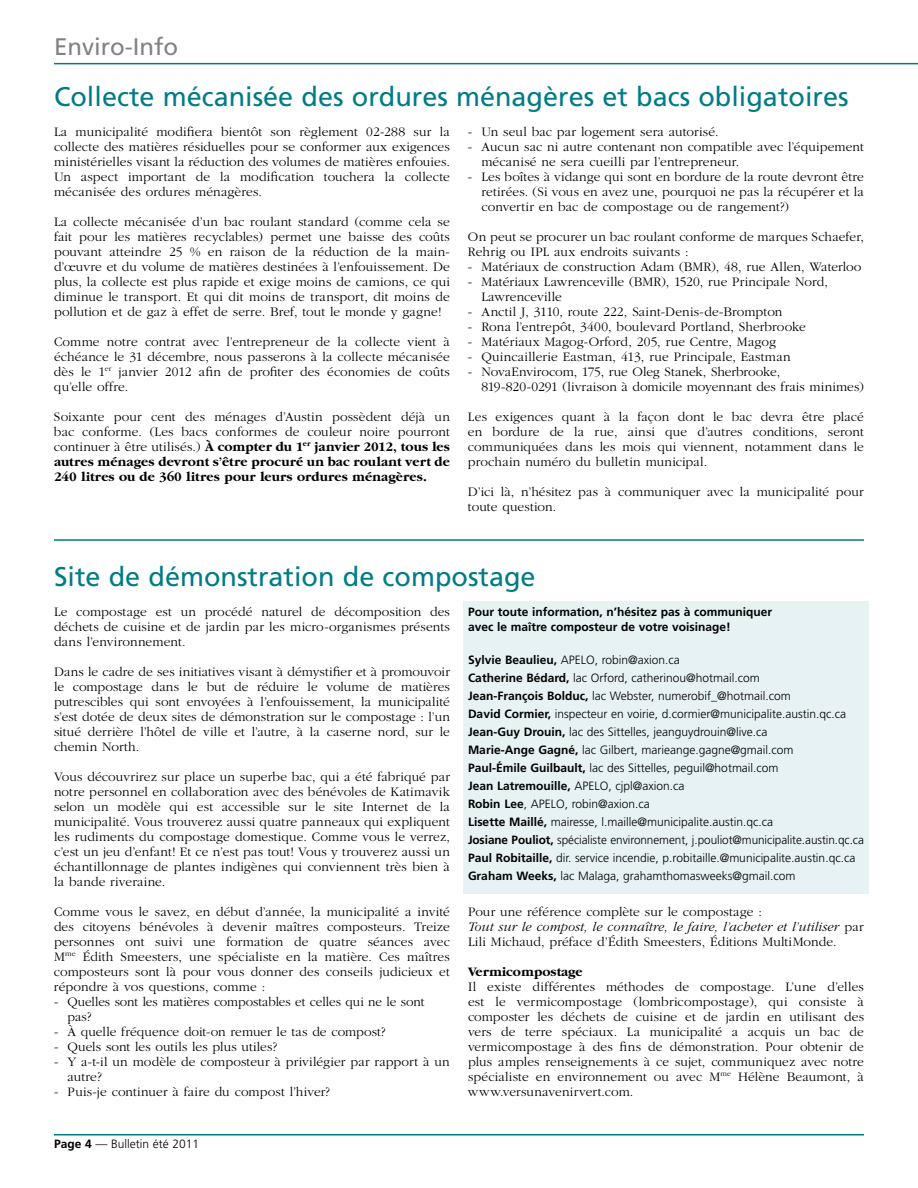
<style>
.page{position:relative;width:918px;height:1188px;background:#fff}
.page>*{position:absolute;margin:0;border:0;box-sizing:border-box;transform-origin:0 0}
.t1{font:27px "Frutiger LT Std";color:#007c85}
.t2{font:24px "Frutiger LT Std";color:#808285}
.t3{font:300 13.5px/15px "Garamond";letter-spacing:.005em;color:#000;text-align:justify}
.t4{font:700 13.5px/15px "Garamond";letter-spacing:.01em;color:#000;text-align:justify}
.t5{font:300 12px/18px "Frutiger LT Std";color:#000}
.t6{font:700 12px/15px "Frutiger LT Std";color:#000}
.s1{font-weight:300}
.s2{font-weight:700}
.s3{font-style:italic}
</style>
<div class="page">
<hr style="left:54px;top:1134px;width:810px;height:2px;background:#007c85">
<div style="left:463px;top:602px;width:406px;height:292px;background:#e6f2f3"></div>
<hr style="left:54px;top:63px;width:864px;height:1px;background:#007c85">
<hr style="left:54px;top:539px;width:810px;height:2px;background:#007c85">
<h2 class="t2" style="left:54px;top:32px;width:126px">Enviro-Info</h2>
<h1 class="t1" style="left:54px;top:81px;width:796px">Collecte mécanisée des ordures ménagères et bacs obligatoires</h1>
<p class="t3" style="left:54px;top:124px;width:398px">La municipalité modifiera bientôt son règlement 02-288 sur la collecte des matières résiduelles pour se conformer aux exigences ministérielles visant la réduction des volumes de matières enfouies.<br>Un aspect important de la modification touchera la collecte mécanisée des ordures ménagères.</p>
<p class="t3" style="left:54px;top:214px;width:398px">La collecte mécanisée d’un bac roulant standard (comme cela se fait pour les matières recyclables) permet une baisse des coûts pouvant atteindre 25 % en raison de la réduction de la main&shy;d’œuvre et du volume de matières destinées à l’enfouissement. De plus, la collecte est plus rapide et exige moins de camions, ce qui diminue le transport. Et qui dit moins de transport, dit moins de pollution et de gaz à effet de serre. Bref, tout le monde y gagne!</p>
<p class="t3" style="left:54px;top:334px;width:398px">Comme notre contrat avec l’entrepreneur de la collecte vient à échéance le 31 décembre, nous passerons à la collecte mécanisée dès le 1<sup>er</sup> janvier 2012 afin de profiter des économies de coûts qu’elle offre.</p>
<p class="t4" style="left:54px;top:409px;width:398px"><span class="s1">Soixante pour cent des ménages d’Austin possèdent déjà un bac conforme. (Les bacs conformes de couleur noire pourront continuer à être utilisés.)</span> À compter du 1<sup>er</sup> janvier 2012, tous les autres ménages devront s’être procuré un bac roulant vert de 240 litres ou de 360 litres pour leurs ordures ménagères.</p>
<p class="t3" style="left:468px;top:124px;width:252px">- Un seul bac par logement sera autorisé.</p>
<p class="t3" style="left:481px;top:139px;width:384px;text-indent:-14px">- Aucun sac ni autre contenant non compatible avec l’équipement mécanisé ne sera cueilli par l’entrepreneur.</p>
<p class="t3" style="left:481px;top:169px;width:384px;text-indent:-14px">- Les boîtes à vidange qui sont en bordure de la route devront être retirées. (Si vous en avez une, pourquoi ne pas la récupérer et la convertir en bac de compostage ou de rangement?)</p>
<p class="t3" style="left:468px;top:229px;width:397px">On peut se procurer un bac roulant conforme de marques Schaefer,<br>Rehrig ou IPL aux endroits suivants :</p>
<p class="t3" style="left:468px;top:259px;width:395px">- Matériaux de construction Adam (BMR), 48, rue Allen, Waterloo</p>
<p class="t3" style="left:481px;top:274px;width:348px;text-indent:-14px">- Matériaux Lawrenceville (BMR), 1520, rue Principale Nord,<br>Lawrenceville</p>
<p class="t3" style="left:468px;top:304px;width:316px">- Anctil J, 3110, route 222, Saint-Denis-de-Brompton</p>
<p class="t3" style="left:468px;top:319px;width:340px">- Rona l’entrepôt, 3400, boulevard Portland, Sherbrooke</p>
<p class="t3" style="left:468px;top:334px;width:310px">- Matériaux Magog-Orford, 205, rue Centre, Magog</p>
<p class="t3" style="left:468px;top:349px;width:324px">- Quincaillerie Eastman, 413, rue Principale, Eastman</p>
<p class="t3" style="left:481px;top:364px;width:384px;text-indent:-14px">- NovaEnvirocom, 175, rue Oleg Stanek, Sherbrooke,<br>819-820-0291 (livraison à domicile moyennant des frais minimes)</p>
<p class="t3" style="left:468px;top:409px;width:397px">Les exigences quant à la façon dont le bac devra être placé en bordure de la rue, ainsi que d’autres conditions, seront communiquées dans les mois qui viennent, notamment dans le prochain numéro du bulletin municipal.</p>
<p class="t3" style="left:468px;top:484px;width:397px">D’ici là, n’hésitez pas à communiquer avec la municipalité pour toute question.</p>
<h1 class="t1" style="left:54px;top:561px;width:483px">Site de démonstration de compostage</h1>
<p class="t3" style="left:54px;top:604px;width:398px">Le compostage est un procédé naturel de décomposition des déchets de cuisine et de jardin par les micro-organismes présents dans l’environnement.</p>
<p class="t3" style="left:54px;top:664px;width:398px">Dans le cadre de ses initiatives visant à démystifier et à promouvoir le compostage dans le but de réduire le volume de matières putrescibles qui sont envoyées à l’enfouissement, la municipalité s’est dotée de deux sites de démonstration sur le compostage : l’un situé derrière l’hôtel de ville et l’autre, à la caserne nord, sur le chemin North.</p>
<p class="t3" style="left:54px;top:769px;width:398px">Vous découvrirez sur place un superbe bac, qui a été fabriqué par notre personnel en collaboration avec des bénévoles de Katimavik selon un modèle qui est accessible sur le site Internet de la municipalité. Vous trouverez aussi quatre panneaux qui expliquent les rudiments du compostage domestique. Comme vous le verrez, c’est un jeu d’enfant! Et ce n’est pas tout! Vous y trouverez aussi un échantillonnage de plantes indigènes qui conviennent très bien à la bande riveraine.</p>
<p class="t3" style="left:54px;top:904px;width:398px">Comme vous le savez, en début d’année, la municipalité a invité des citoyens bénévoles à devenir maîtres composteurs. Treize personnes ont suivi une formation de quatre séances avec M<sup>me</sup> Édith Smeesters, une spécialiste en la matière. Ces maîtres composteurs sont là pour vous donner des conseils judicieux et répondre à vos questions, comme :</p>
<p class="t3" style="left:67px;top:994px;width:358px;text-indent:-13px">- Quelles sont les matières compostables et celles qui ne le sont pas?</p>
<p class="t3" style="left:54px;top:1024px;width:333px">- À quelle fréquence doit-on remuer le tas de compost?</p>
<p class="t3" style="left:54px;top:1039px;width:225px">- Quels sont les outils les plus utiles?</p>
<p class="t3" style="left:68px;top:1054px;width:384px;text-indent:-14px">- Y a-t-il un modèle de composteur à privilégier par rapport à un autre?</p>
<p class="t3" style="left:54px;top:1084px;width:277px">- Puis-je continuer à faire du compost l’hiver?</p>
<p class="t6" style="left:468px;top:604px;width:306px">Pour toute information, n’hésitez pas à communiquer avec le maître composteur de votre voisinage!</p>
<p class="t5" style="left:468px;top:651px;width:398px"><span class="s2">Sylvie Beaulieu,</span> APELO, robin@axion.ca<br><span class="s2">Catherine Bédard,</span> lac Orford, catherinou@hotmail.com<br><span class="s2">Jean-François Bolduc,</span> lac Webster, numerobif_@hotmail.com<br><span class="s2">David Cormier,</span> inspecteur en voirie, d.cormier@municipalite.austin.qc.ca <span class="s2">Jean-Guy Drouin,</span> lac des Sittelles, jeanguydrouin@live.ca<br><span class="s2">Marie-Ange Gagné,</span> lac Gilbert, marieange.gagne@gmail.com<br><span class="s2">Paul-Émile Guilbault,</span> lac des Sittelles, peguil@hotmail.com<br><span class="s2">Jean Latremouille,</span> APELO, cjpl@axion.ca<br><span class="s2">Robin Lee</span>, APELO, robin@axion.ca<br><span class="s2">Lisette Maillé,</span> mairesse, l.maille@municipalite.austin.qc.ca<br><span class="s2">Josiane Pouliot,</span> spécialiste environnement, j.pouliot@municipalite.austin.qc.ca <span class="s2">Paul Robitaille,</span> dir. service incendie, p.robitaille.@municipalite.austin.qc.ca <span class="s2">Graham Weeks,</span> lac Malaga, grahamthomasweeks@gmail.com</p>
<p class="t3" style="left:468px;top:904px;width:397px;text-align:left">Pour une référence complète sur le compostage :<br><span class="s3">Tout sur le compost, le connaître, le faire, l’acheter et l’utiliser</span> par<br>Lili Michaud, préface d’Édith Smeesters, Éditions MultiMonde.</p>
<p class="t4" style="left:468px;top:964px;width:116px">Vermicompostage</p>
<p class="t3" style="left:468px;top:979px;width:398px">Il existe différentes méthodes de compostage. L’une d’elles est le vermicompostage (lombricompostage), qui consiste à composter les déchets de cuisine et de jardin en utilisant des vers de terre spéciaux. La municipalité a acquis un bac de vermicompostage à des fins de démonstration. Pour obtenir de plus amples renseignements à ce sujet, communiquez avec notre spécialiste en environnement ou avec M<sup>me</sup> Hélène Beaumont, à www.versunavenirvert.com.</p>
<p class="t5" style="left:54px;top:1135px;width:147px"><span class="s2">Page 4</span> — Bulletin été 2011</p>
</div>
